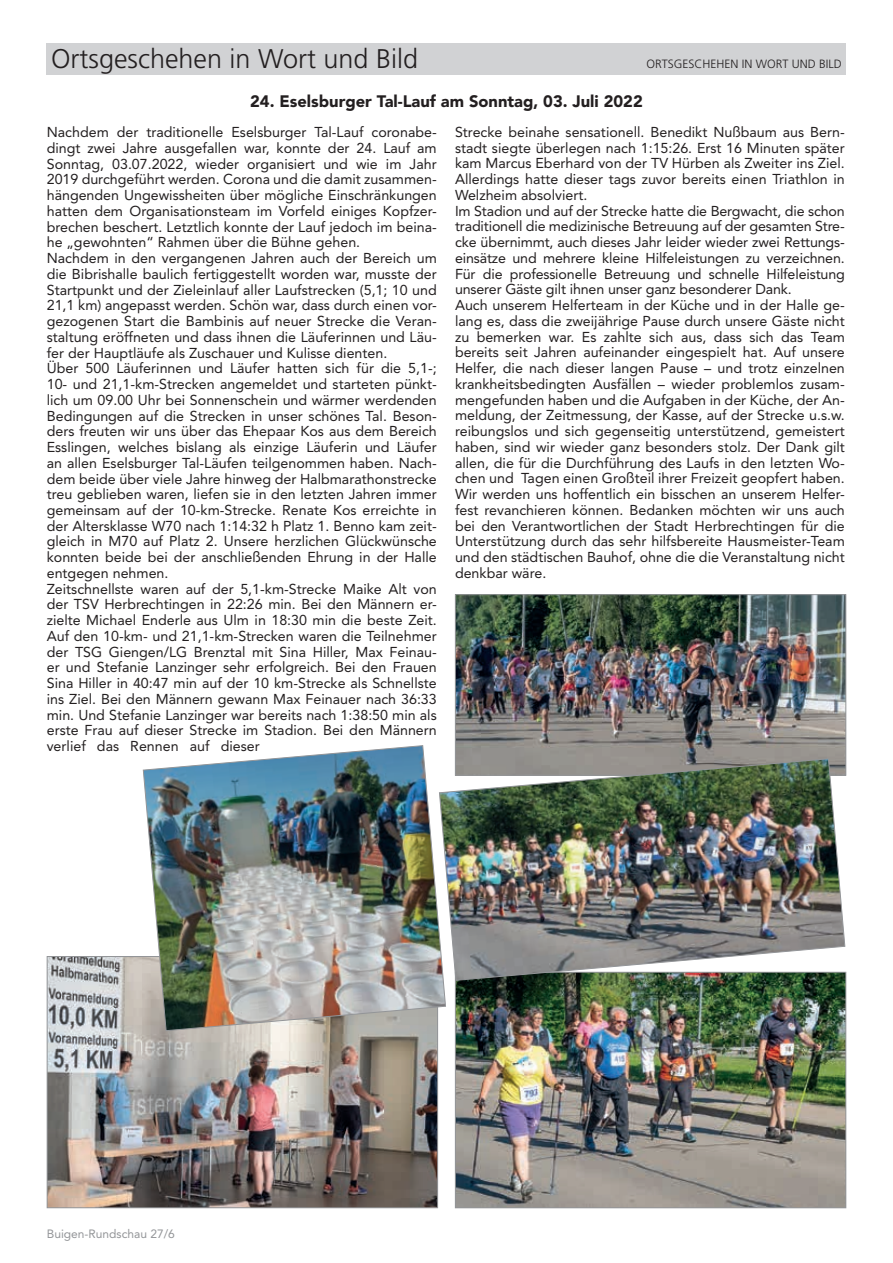
<style>
.page{position:relative;width:893px;height:1263px;background:#fff}
.page>*{position:absolute;margin:0;border:0;box-sizing:border-box;transform-origin:0 0}
.t1{font:300 27px "Frutiger";color:#231f20}
.t2{font:900 16.5px "Avenir";color:#231f20}
.t3{font:14.25px/15.8px "Avenir";color:#231f20}
.t4{font:300 12px "Frutiger";color:#231f20}
.t5{font:12px "Avenir";color:#939598}
</style>
<div class="page">
<img style="left:457px;top:981px;width:387px;height:225px">
<div style="left:47px;top:43px;width:799px;height:32px;background:#d1d2d4"></div>
<img style="left:49px;top:958px;width:387px;height:248px">
<img style="left:457px;top:596px;width:387px;height:162px">
<div style="left:455px;top:594px;width:391px;height:182px;border:1px solid #939598"></div>
<img style="left:446px;top:758px;width:400px;height:223px">
<img style="left:142px;top:745px;width:304px;height:286px">
<h1 class="t1" style="left:51px;top:44px;width:369px">Ortsgeschehen in Wort und Bild</h1>
<p class="t4" style="left:646px;top:57px;width:197px">ORTSGESCHEHEN IN WORT UND BILD</p>
<p class="t2" style="left:250px;top:91px;width:394px">24. Eselsburger Tal-Lauf am Sonntag, 03. Juli 2022</p>
<p class="t3" style="left:47px;top:124px;width:392px">Nachdem der traditionelle Eselsburger Tal-Lauf coronabe&shy;dingt zwei Jahre ausgefallen war, konnte der 24. Lauf am Sonntag, 03.07.2022, wieder organisiert und wie im Jahr 2019 durchgeführt werden. Corona und die damit zusammen&shy;hängenden Ungewissheiten über mögliche Einschränkungen hatten dem Organisationsteam im Vorfeld einiges Kopfzer&shy;brechen beschert. Letztlich konnte der Lauf jedoch im beina&shy;he „gewohnten“ Rahmen über die Bühne gehen.<br>Nachdem in den vergangenen Jahren auch der Bereich um die Bibrishalle baulich fertiggestellt worden war, musste der Startpunkt und der Zieleinlauf aller Laufstrecken (5,1; 10 und 21,1 km) angepasst werden. Schön war, dass durch einen vor&shy;gezogenen Start die Bambinis auf neuer Strecke die Veran&shy;staltung eröffneten und dass ihnen die Läuferinnen und Läu&shy;fer der Hauptläufe als Zuschauer und Kulisse dienten.<br>Über 500 Läuferinnen und Läufer hatten sich für die 5,1-; 10- und 21,1-km-Strecken angemeldet und starteten pünkt&shy;lich um 09.00 Uhr bei Sonnenschein und wärmer werdenden Bedingungen auf die Strecken in unser schönes Tal. Beson&shy;ders freuten wir uns über das Ehepaar Kos aus dem Bereich Esslingen, welches bislang als einzige Läuferin und Läufer an allen Eselsburger Tal-Läufen teilgenommen haben. Nach&shy;dem beide über viele Jahre hinweg der Halbmarathonstrecke treu geblieben waren, liefen sie in den letzten Jahren immer gemeinsam auf der 10-km-Strecke. Renate Kos erreichte in der Altersklasse W70 nach 1:14:32 h Platz 1. Benno kam zeit&shy;gleich in M70 auf Platz 2. Unsere herzlichen Glückwünsche konnten beide bei der anschließenden Ehrung in der Halle entgegen nehmen.<br>Zeitschnellste waren auf der 5,1-km-Strecke Maike Alt von der TSV Herbrechtingen in 22:26 min. Bei den Männern er&shy;zielte Michael Enderle aus Ulm in 18:30 min die beste Zeit.<br>Auf den 10-km- und 21,1-km-Strecken waren die Teilnehmer der TSG Giengen/LG Brenztal mit Sina Hiller, Max Feinau&shy;er und Stefanie Lanzinger sehr erfolgreich. Bei den Frauen Sina Hiller in 40:47 min auf der 10 km-Strecke als Schnellste ins Ziel. Bei den Männern gewann Max Feinauer nach 36:33 min. Und Stefanie Lanzinger war bereits nach 1:38:50 min als erste Frau auf dieser Strecke im Stadion. Bei den Männern verlief das Rennen auf dieser</p>
<p class="t3" style="left:455px;top:124px;width:391px">Strecke beinahe sensationell. Benedikt Nußbaum aus Bern&shy;stadt siegte überlegen nach 1:15:26. Erst 16 Minuten später kam Marcus Eberhard von der TV Hürben als Zweiter ins Ziel.<br>Allerdings hatte dieser tags zuvor bereits einen Triathlon in Welzheim absolviert.<br>Im Stadion und auf der Strecke hatte die Bergwacht, die schon traditionell die medizinische Betreuung auf der gesamten Stre&shy;cke übernimmt, auch dieses Jahr leider wieder zwei Rettungs&shy;einsätze und mehrere kleine Hilfeleistungen zu verzeichnen.<br>Für die professionelle Betreuung und schnelle Hilfeleistung unserer Gäste gilt ihnen unser ganz besonderer Dank.<br>Auch unserem Helferteam in der Küche und in der Halle ge&shy;lang es, dass die zweijährige Pause durch unsere Gäste nicht zu bemerken war. Es zahlte sich aus, dass sich das Team bereits seit Jahren aufeinander eingespielt hat. Auf unsere Helfer, die nach dieser langen Pause – und trotz einzelnen krankheitsbedingten Ausfällen – wieder problemlos zusam&shy;mengefunden haben und die Aufgaben in der Küche, der An&shy;meldung, der Zeitmessung, der Kasse, auf der Strecke u.s.w. reibungslos und sich gegenseitig unterstützend, gemeistert haben, sind wir wieder ganz besonders stolz. Der Dank gilt allen, die für die Durchführung des Laufs in den letzten Wo&shy;chen und Tagen einen Großteil ihrer Freizeit geopfert haben.<br>Wir werden uns hoffentlich ein bisschen an unserem Helfer&shy;fest revanchieren können. Bedanken möchten wir uns auch bei den Verantwortlichen der Stadt Herbrechtingen für die Unterstützung durch das sehr hilfsbereite Hausmeister-Team und den städtischen Bauhof, ohne die die Veranstaltung nicht denkbar wäre.</p>
<p class="t5" style="left:47px;top:1227px;width:130px">Buigen-Rundschau 27/6</p>
</div>
